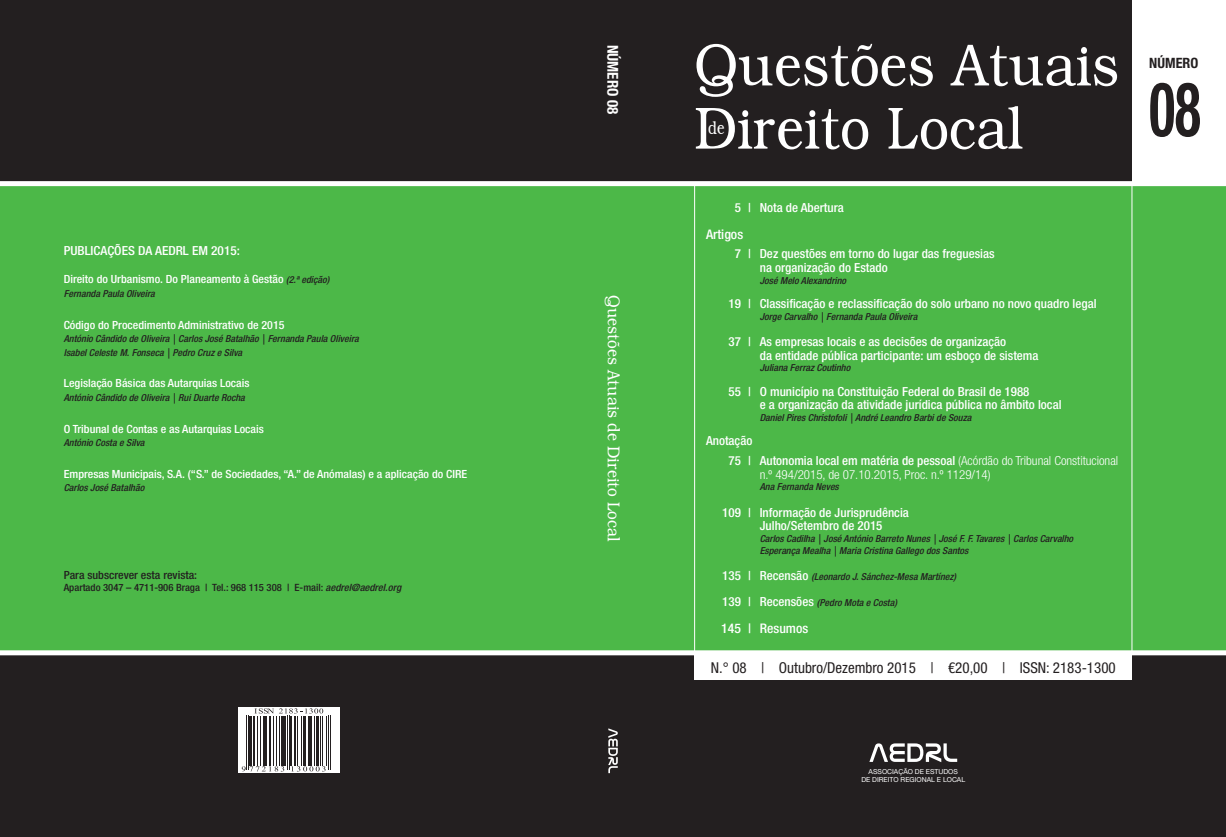
<style>
.page{position:relative;width:1226px;height:837px;background:#fff}
.page>*{position:absolute;margin:0;border:0;box-sizing:border-box;transform-origin:0 0}
.t1{font:700 condensed 75.12px "Helvetica Neue LT Std";color:#231f20;scale:.71 1}
.t2{font:300 60.5px/63.1px "Bookman";color:#fff;scale:.88 1}
.t3{font:300 18.12px "Bookman";color:#fff;scale:.8 1}
.t4{font:300 17.5px "Bookman";color:#fff;scale:.88 1}
.t5{font:condensed 15px "Helvetica Neue LT Std";color:#231f20}
.t6{font:700 condensed 15px "Helvetica Neue LT Std";color:#fff}
.t7{font:700 condensed 14.25px "Helvetica Neue LT Std";color:#231f20}
.t8{font:500 condensed 13.25px "Helvetica Neue LT Std";color:#fff;scale:1.04 1}
.t9{font:500 condensed 12.5px/13.8px "Helvetica Neue LT Std";color:#fff;scale:1.04 1}
.t10{font:300 condensed 12.5px "Helvetica Neue LT Std";color:#fff;scale:1.04 1}
.t11{font:500 condensed 12.5px "Helvetica Neue LT Std";color:#fff;scale:1.06 1}
.t12{font:500 condensed 11.25px "Helvetica Neue LT Std";color:#fff;scale:1.06 1}
.t13{font:500 condensed 11.25px "Helvetica Neue LT Std";color:#231f20;scale:1.06 1}
.t14{font:500 condensed 10px "Helvetica Neue LT Std";color:#231f20;scale:1.06 1}
.t15{font:italic 500 condensed 9.62px/11.5px "Helvetica Neue LT Std";color:#231f20;scale:1.04 1}
.t16{font:6.88px/8.2px "Helvetica Neue LT Std";color:#fff;text-align:center}
.s1{font-style:italic;font-size:9.62px;color:#231f20}
.s2{font-style:italic}
.s3{font-weight:300}
.s4{font-style:normal;font-size:12.5px;color:#fff}
</style>
<div class="page">
<div style="left:0;top:0;width:1226px;height:836px;background:#231f20"></div>
<div style="left:0;top:184px;width:1226px;height:468px;background:#4cb848"></div>
<svg style="left:608px;top:728px;width:10px;height:44px"></svg>
<div style="left:238px;top:707px;width:101px;height:65px;background:#fff"></div>
<hr style="left:246px;top:715px;width:1px;height:54px;background:#231f20">
<hr style="left:248px;top:715px;width:1px;height:54px;background:#231f20">
<hr style="left:249px;top:715px;width:3px;height:50px;background:#231f20">
<hr style="left:253px;top:715px;width:2px;height:50px;background:#231f20">
<hr style="left:257px;top:715px;width:1px;height:50px;background:#231f20">
<hr style="left:260px;top:715px;width:1px;height:50px;background:#231f20">
<hr style="left:263px;top:715px;width:1px;height:50px;background:#231f20">
<hr style="left:266px;top:715px;width:1px;height:50px;background:#231f20">
<hr style="left:269px;top:715px;width:2px;height:50px;background:#231f20">
<hr style="left:273px;top:715px;width:1px;height:50px;background:#231f20">
<hr style="left:276px;top:715px;width:1px;height:50px;background:#231f20">
<hr style="left:279px;top:715px;width:1px;height:50px;background:#231f20">
<hr style="left:281px;top:715px;width:3px;height:50px;background:#231f20">
<hr style="left:285px;top:715px;width:1px;height:50px;background:#231f20">
<hr style="left:287px;top:715px;width:1px;height:54px;background:#231f20">
<hr style="left:289px;top:715px;width:1px;height:54px;background:#231f20">
<hr style="left:291px;top:715px;width:1px;height:50px;background:#231f20">
<hr style="left:294px;top:715px;width:2px;height:50px;background:#231f20">
<hr style="left:297px;top:715px;width:1px;height:50px;background:#231f20">
<hr style="left:301px;top:715px;width:1px;height:50px;background:#231f20">
<hr style="left:303px;top:715px;width:3px;height:50px;background:#231f20">
<hr style="left:308px;top:715px;width:1px;height:50px;background:#231f20">
<hr style="left:310px;top:715px;width:2px;height:50px;background:#231f20">
<hr style="left:314px;top:715px;width:1px;height:50px;background:#231f20">
<hr style="left:316px;top:715px;width:2px;height:50px;background:#231f20">
<hr style="left:320px;top:715px;width:1px;height:50px;background:#231f20">
<hr style="left:322px;top:715px;width:1px;height:50px;background:#231f20">
<hr style="left:327px;top:715px;width:1px;height:50px;background:#231f20">
<hr style="left:328px;top:715px;width:1px;height:54px;background:#231f20">
<hr style="left:330px;top:715px;width:1px;height:54px;background:#231f20">
<svg style="left:242px;top:766px;width:42px;height:5px"></svg>
<svg style="left:291px;top:766px;width:35px;height:5px"></svg>
<svg style="left:254px;top:708px;width:69px;height:5px"></svg>
<div style="left:1132px;top:0;width:94px;height:182px;background:#fff"></div>
<div style="left:0;top:181px;width:1226px;height:5px;background:#fff"></div>
<div style="left:0;top:650px;width:1226px;height:5px;background:#fff"></div>
<svg style="left:869px;top:743px;width:88px;height:19px"></svg>
<div style="left:694px;top:654px;width:438px;height:26px;background:#fff"></div>
<hr style="left:694px;top:183px;width:1px;height:469px;background:#fff">
<hr style="left:1132px;top:182px;width:1px;height:469px;background:#fff">
<p class="t11" style="left:64px;top:243px;width:168px">PUBLICAÇÕES DA AEDRL EM 2015:</p>
<p class="t12" style="left:64px;top:273px;width:252px">Direito do Urbanismo. Do Planeamento à Gestão <span class="s1">(2.ª edição)</span></p>
<p class="t15" style="left:64px;top:288px;width:89px">Fernanda Paula Oliveira</p>
<p class="t12" style="left:64px;top:318px;width:210px">Código do Procedimento Administrativo de 2015</p>
<p class="t15" style="left:64px;top:332px;width:285px;line-height:13.8px">António Cândido de Oliveira | Carlos José Batalhão | Fernanda Paula Oliveira<br>Isabel Celeste M. Fonseca | Pedro Cruz e Silva</p>
<p class="t12" style="left:64px;top:376px;width:177px">Legislação Básica das Autarquias Locais</p>
<p class="t15" style="left:64px;top:392px;width:176px">António Cândido de Oliveira | Rui Duarte Rocha</p>
<p class="t12" style="left:64px;top:421px;width:190px">O Tribunal de Contas e as Autarquias Locais</p>
<p class="t15" style="left:64px;top:437px;width:79px">António Costa e Silva</p>
<p class="t12" style="left:64px;top:466px;width:382px">Empresas Municipais, S.A. (“S.” de Sociedades, “A.” de Anómalas) e a aplicação do CIRE</p>
<p class="t15" style="left:64px;top:482px;width:79px">Carlos José Batalhão</p>
<p class="t13" style="left:64px;top:567px;width:127px">Para subscrever esta revista:</p>
<p class="t14" style="left:64px;top:581px;width:320px">Apartado 3047 – 4711-906 Braga | Tel.: 968 115 308 | E-mail: <span class="s2">aedrel@aedrel.org</span></p>
<h3 class="t6" style="left:622px;top:44px;width:71px;rotate:90deg">NÚMERO 08</h3>
<h3 class="t4" style="left:624px;top:295px;width:281px;rotate:90deg">Questões Atuais de Direito Local</h3>
<h2 class="t2" style="left:694px;top:33px;width:484px">Questões Atuais<br>Direito Local</h2>
<h3 class="t3" style="left:708px;top:117px;width:22px">de</h3>
<p class="t9" style="left:735px;top:201px;width:106px">5 | Nota de Abertura</p>
<h3 class="t8" style="left:706px;top:226px;width:37px">Artigos</h3>
<p class="t9" style="left:760px;top:247px;width:227px;text-indent:-25px">7 | Dez questões em torno do lugar das freguesias na organização do Estado</p>
<p class="t15" style="left:760px;top:275px;width:85px">José Melo Alexandrino</p>
<p class="t9" style="left:729px;top:296px;width:355px">19 | Classificação e reclassificação do solo urbano no novo quadro legal</p>
<p class="t15" style="left:760px;top:310px;width:153px">Jorge Carvalho | Fernanda Paula Oliveira</p>
<p class="t9" style="left:760px;top:334px;width:270px;text-indent:-31px">37 | As empresas locais e as decisões de organização<br>da entidade pública participante: um esboço de sistema</p>
<p class="t15" style="left:760px;top:362px;width:89px">Juliana Ferraz Coutinho</p>
<p class="t9" style="left:760px;top:384px;width:292px;text-indent:-31px">55 | O município na Constituição Federal do Brasil de 1988<br>e a organização da atividade jurídica pública no âmbito local</p>
<p class="t15" style="left:760px;top:412px;width:205px">Daniel Pires Christofoli | André Leandro Barbi de Souza</p>
<p class="t9" style="left:729px;top:430px;width:376px;line-height:19.8px;text-indent:-23px">Anotação<br>75 | Autonomia local em matéria de pessoal <span class="s3">(Acórdão do Tribunal Constitucional</span></p>
<p class="t10" style="left:760px;top:467px;width:223px">n.º 494/2015, de 07.10.2015, Proc. n.º 1129/14)</p>
<p class="t15" style="left:760px;top:481px;width:78px">Ana Fernanda Neves</p>
<p class="t9" style="left:760px;top:505px;width:145px;text-indent:-37px">109 | Informação de Jurisprudência<br>Julho/Setembro de 2015</p>
<p class="t15" style="left:760px;top:533px;width:303px">Carlos Cadilha | José António Barreto Nunes | José F. F. Tavares | Carlos Carvalho<br>Esperança Mealha | Maria Cristina Gallego dos Santos</p>
<p class="t15" style="left:722px;top:570px;width:226px"><span class="s4">135 | Recensão</span> (Leonardo J. Sánchez-Mesa Martínez)</p>
<p class="t15" style="left:722px;top:597px;width:169px"><span class="s4">139 | Recensões</span> (Pedro Mota e Costa)</p>
<h3 class="t8" style="left:721px;top:620px;width:85px">145 | Resumos</h3>
<h3 class="t5" style="left:711px;top:658px;width:406px">N.° 08 | Outubro/Dezembro 2015 | €20,00 | ISSN: 2183-1300</h3>
<h3 class="t7" style="left:1149px;top:54px;width:51px">NÚMERO</h3>
<h1 class="t1" style="left:1149px;top:64px;width:74px">08</h1>
<p class="t16" style="left:861px;top:766px;width:105px">ASSOCIAÇÃO DE ESTUDOS<br>DE DIREITO REGIONAL E LOCAL</p>
</div>
